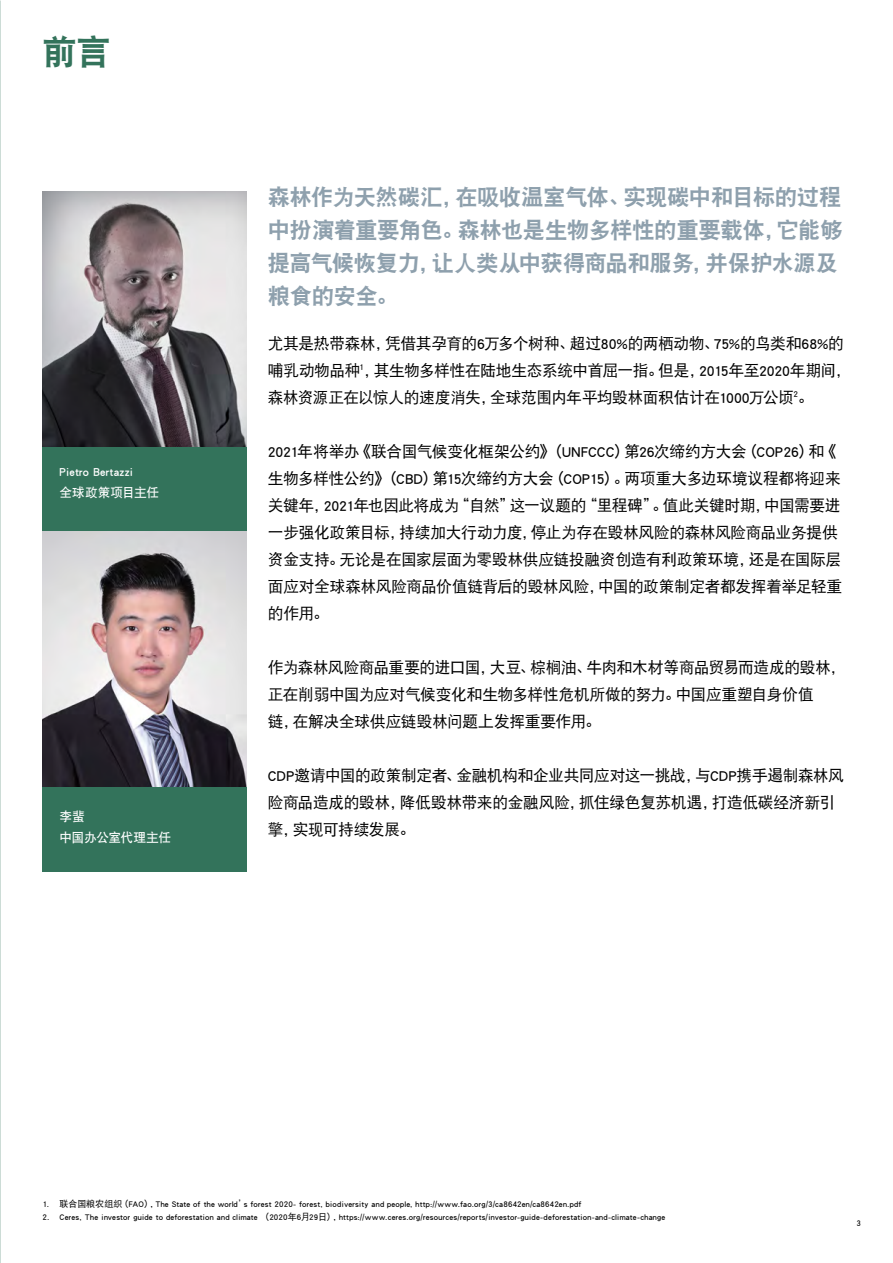
<style>
.page{position:relative;width:893px;height:1263px;background:#fff}
.page>*{position:absolute;margin:0;border:0;box-sizing:border-box;transform-origin:0 0}
.t1{font:34.5px "DFP Hei W9 G Bpc EUC H";color:#33735b}
.t2{font:22.5px/33px "DFP Hei W9 G Bpc EUC H";letter-spacing:-.025em;color:#8ea0ad}
.t3{font:15.75px/27px "DFP Hei W5 G Bpc EUC H";letter-spacing:-.025em;color:#000}
.t4{font:12.75px/21px "DFP Hei W7 G Bpc EUC H";color:#fff}
.t5{font:12.75px/21px "DFP Hei W7 G Bpc EUC H";letter-spacing:-.03em;color:#fff}
.t6{font:9px "DFP Hei W5 G Bpc EUC H";letter-spacing:.02em;color:#000}
</style>
<div class="page">
<div style="left:43px;top:446px;width:204px;height:85px;background:#33735b"></div>
<div style="left:43px;top:787px;width:204px;height:85px;background:#33735b"></div>
<img style="left:43px;top:191px;width:204px;height:255px">
<img style="left:43px;top:531px;width:204px;height:256px">
<h1 class="t1" style="left:43px;top:34px;width:70px">前言</h1>
<p class="t4" style="left:60px;top:461px;width:101px">Pietro Bertazzi<br>全球政策项目主任</p>
<p class="t5" style="left:60px;top:806px;width:113px">李蜚<br>中国办公室代理主任</p>
<h2 class="t2" style="left:268px;top:181px;width:577px">森林作为天然碳汇，在吸收温室气体、实现碳中和目标的过程中扮演着重要角色。森林也是生物多样性的重要载体，它能够提高气候恢复力，让人类从中获得商品和服务，并保护水源及粮食的安全。</h2>
<p class="t3" style="left:268px;top:330px;width:584px">尤其是热带森林，凭借其孕育的6万多个树种、超过80%的两栖动物、75%的鸟类和68%的哺乳动物品种<sup>1</sup>，其生物多样性在陆地生态系统中首屈一指。但是，2015年至2020年期间，森林资源正在以惊人的速度消失，全球范围内年平均毁林面积估计在1000万公顷<sup>2</sup>。</p>
<p class="t3" style="left:268px;top:438px;width:576px">2021年将举办《联合国气候变化框架公约》（UNFCCC）第26次缔约方大会（COP26）和《生物多样性公约》（CBD）第15次缔约方大会（COP15）。两项重大多边环境议程都将迎来关键年，2021年也因此将成为“自然”这一议题的“里程碑”。值此关键时期，中国需要进一步强化政策目标，持续加大行动力度，停止为存在毁林风险的森林风险商品业务提供资金支持。无论是在国家层面为零毁林供应链投融资创造有利政策环境，还是在国际层面应对全球森林风险商品价值链背后的毁林风险，中国的政策制定者都发挥着举足轻重的作用。</p>
<p class="t3" style="left:268px;top:653px;width:579px">作为森林风险商品重要的进口国，大豆、棕榈油、牛肉和木材等商品贸易而造成的毁林，正在削弱中国为应对气候变化和生物多样性危机所做的努力。中国应重塑自身价值<br>链，在解决全球供应链毁林问题上发挥重要作用。</p>
<p class="t3" style="left:268px;top:761px;width:577px">CDP邀请中国的政策制定者、金融机构和企业共同应对这一挑战，与CDP携手遏制森林风险商品造成的毁林，降低毁林带来的金融风险，抓住绿色复苏机遇，打造低碳经济新引擎，实现可持续发展。</p>
<p class="t6" style="left:43px;top:1199px;width:540px">1. 联合国粮农组织（FAO），The State of the world’s forest 2020- forest, biodiversity and people, http://www.fao.org/3/ca8642en/ca8642en.pdf</p>
<p class="t6" style="left:43px;top:1213px;width:624px">2. Ceres, The investor guide to deforestation and climate （2020年6月29日），https://www.ceres.org/resources/reports/investor-guide-deforestation-and-climate-change</p>
<p class="t6" style="left:856px;top:1218px;width:6px">3</p>
</div>
